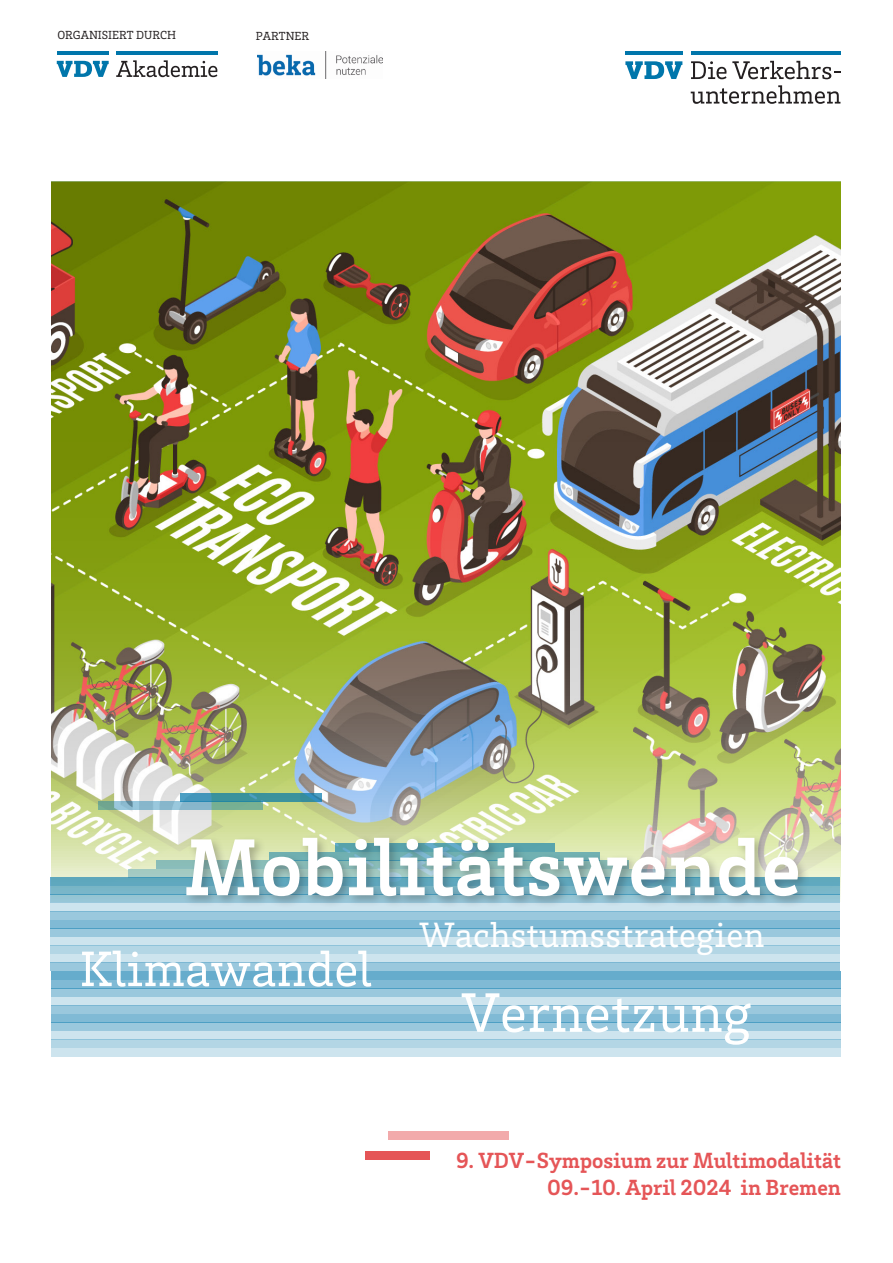
<style>
.page{position:relative;width:893px;height:1263px;background:#fff}
.page>*{position:absolute;margin:0;border:0;box-sizing:border-box;transform-origin:0 0}
.t1{font:700 82.5px "VDV Office Brix Slab";letter-spacing:.01em;color:#fff}
.t2{font:57px "VDV Brix Slab";letter-spacing:.01em;color:#fff}
.t3{font:51px "VDV Brix Slab";letter-spacing:.01em;color:#fff}
.t4{font:36px "VDV Brix Slab";letter-spacing:.01em;color:#fff}
.t5{font:700 22.5px "VDV Brix Slab";color:#e55557}
.t6{font:12px "VDV Brix Slab";color:#231f20}
</style>
<div class="page">
<div style="left:388px;top:1131px;width:120px;height:9px;background:#f2aaab"></div>
<div style="left:365px;top:1151px;width:65px;height:9px;background:#e55557"></div>
<img style="left:257px;top:52px;width:126px;height:27px">
<img style="left:51px;top:182px;width:789px;height:695px">
<div style="left:51px;top:971px;width:789px;height:9px;background:#66accc"></div>
<div style="left:51px;top:1005px;width:789px;height:9px;background:#9ac8dd"></div>
<div style="left:51px;top:980px;width:789px;height:8px;background:#80bad5"></div>
<div style="left:51px;top:1014px;width:789px;height:8px;background:#80bad5"></div>
<div style="left:51px;top:988px;width:789px;height:9px;background:#9ac8dd"></div>
<div style="left:51px;top:1022px;width:789px;height:9px;background:#9ac8dd"></div>
<div style="left:51px;top:997px;width:789px;height:8px;background:#cde4ee"></div>
<div style="left:51px;top:1031px;width:789px;height:8px;background:#cde4ee"></div>
<div style="left:51px;top:1048px;width:789px;height:8px;background:#cde4ee"></div>
<div style="left:51px;top:1039px;width:789px;height:9px;background:#b3d6e5"></div>
<div style="left:51px;top:877px;width:789px;height:9px;background:#5fa8bd"></div>
<div style="left:128px;top:869px;width:574px;height:8px;background:#a3cac2"></div>
<div style="left:51px;top:911px;width:789px;height:9px;background:#9ac8dd"></div>
<div style="left:51px;top:886px;width:789px;height:8px;background:#79b6c8"></div>
<div style="left:51px;top:920px;width:789px;height:8px;background:#80bad5"></div>
<div style="left:51px;top:894px;width:789px;height:9px;background:#96c6d5"></div>
<div style="left:51px;top:928px;width:789px;height:9px;background:#9ac8dd"></div>
<div style="left:51px;top:962px;width:789px;height:9px;background:#9ac8dd"></div>
<div style="left:51px;top:903px;width:789px;height:8px;background:#cde4ee"></div>
<div style="left:156px;top:860px;width:472px;height:9px;background:#89bdb8"></div>
<svg style="left:98px;top:802px;width:165px;height:8px"></svg>
<svg style="left:180px;top:793px;width:142px;height:9px"></svg>
<div style="left:51px;top:937px;width:789px;height:8px;background:#cde4ee"></div>
<div style="left:51px;top:954px;width:789px;height:8px;background:#cde4ee"></div>
<div style="left:51px;top:945px;width:789px;height:9px;background:#b3d6e5"></div>
<div style="left:183px;top:834px;width:627px;height:75px;background:#231f20;opacity:.29"></div>
<svg style="left:625px;top:61px;width:57px;height:18px"></svg>
<hr style="left:625px;top:51px;width:57px;height:4px;background:#0076ab">
<hr style="left:691px;top:51px;width:149px;height:4px;background:#0076ab">
<svg style="left:691px;top:61px;width:35px;height:18px"></svg>
<svg style="left:732px;top:61px;width:108px;height:18px"></svg>
<svg style="left:691px;top:85px;width:149px;height:19px"></svg>
<svg style="left:116px;top:60px;width:101px;height:17px"></svg>
<hr style="left:117px;top:51px;width:101px;height:4px;background:#0076ab">
<svg style="left:57px;top:61px;width:52px;height:16px"></svg>
<hr style="left:57px;top:51px;width:52px;height:4px;background:#0076ab">
<p class="t6" style="left:57px;top:27px;width:120px">ORGANISIERT DURCH</p>
<p class="t6" style="left:256px;top:28px;width:55px">PARTNER</p>
<p class="t1" style="left:185px;top:813px;width:617px">Mobilitätswende</p>
<p class="t3" style="left:80px;top:936px;width:293px">Klimawandel</p>
<p class="t4" style="left:420px;top:911px;width:346px">Wachstumsstrategien</p>
<p class="t2" style="left:461px;top:976px;width:291px">Vernetzung</p>
<p class="t5" style="left:456px;top:1145px;width:386px">9. VDV-Symposium zur Multimodalität</p>
<p class="t5" style="left:547px;top:1172px;width:295px">09.-10. April 2024 in Bremen</p>
</div>
